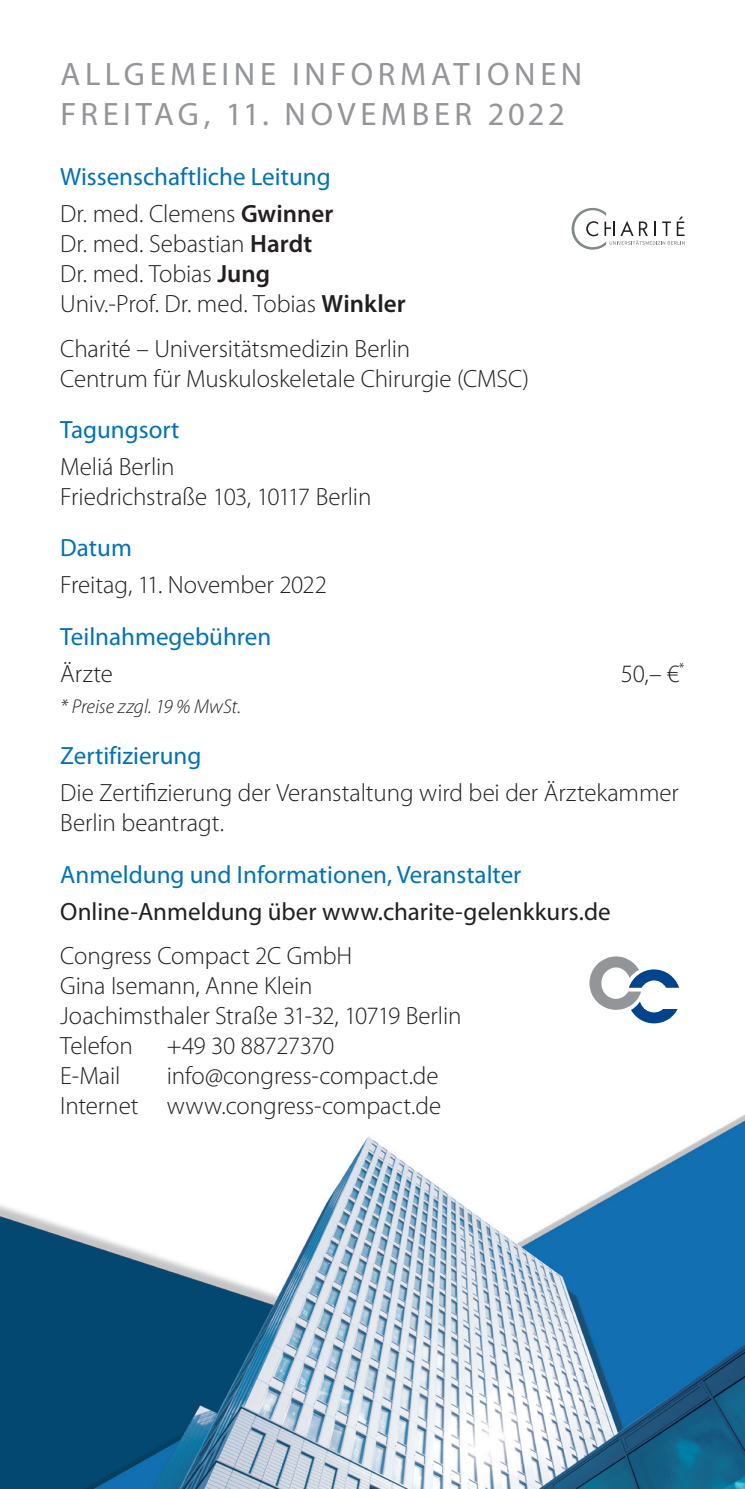
<style>
.page{position:relative;width:745px;height:1489px;background:#fff}
.page>*{position:absolute;margin:0;border:0;box-sizing:border-box;transform-origin:0 0}
.Kopfzeile_Head_1{font:32.5px "Myriad Pro";letter-spacing:.14em;color:#939598}
.allgemeine_infos{font:300 25px/30px "Myriad Pro";letter-spacing:-.005em;color:#231f20}
.Infos_Head{font:25px "Myriad Pro";color:#0072b4}
.allgemeine_infos-2{font:25px "Myriad Pro";color:#231f20}
.allgemeine_infos-3{font:300 25px "Myriad Pro";letter-spacing:-.03em;color:#231f20}
.allgemeine_infos-4{font:italic 300 20px "Myriad Pro";letter-spacing:-.005em;color:#231f20}
.s1{font-weight:600}
</style>
<div class="page">
<img style="left:0;top:1115px;width:744px;height:373px">
<svg style="left:589px;top:956px;width:89px;height:67px"></svg>
<div style="left:644px;top:990px;width:40px;height:18px;background:#fff"></div>
<svg style="left:571px;top:208px;width:113px;height:42px"></svg>
<p class="Kopfzeile_Head_1" style="left:61px;top:54px;width:522px">ALLGEMEINE INFORMATIONEN</p>
<p class="Kopfzeile_Head_1" style="left:61px;top:94px;width:505px">FREITAG, 11. NOVEMBER 2022</p>
<p class="Infos_Head" style="left:60px;top:161px;width:272px">Wissenschaftliche Leitung</p>
<p class="allgemeine_infos" style="left:60px;top:199px;width:274px">Dr. med. Clemens <span class="s1">Gwinner<br></span>Dr. med. Sebastian <span class="s1">Hardt</span></p>
<p class="allgemeine_infos" style="left:60px;top:259px;width:211px">Dr. med. Tobias <span class="s1">Jung</span></p>
<p class="allgemeine_infos" style="left:60px;top:289px;width:347px">Univ.-Prof. Dr. med. Tobias <span class="s1">Winkler</span></p>
<p class="allgemeine_infos" style="left:60px;top:333px;width:351px">Charité – Universitätsmedizin Berlin</p>
<p class="allgemeine_infos" style="left:60px;top:363px;width:470px">Centrum für Muskuloskeletale Chirurgie (CMSC)</p>
<p class="Infos_Head" style="left:60px;top:414px;width:121px">Tagungsort</p>
<p class="allgemeine_infos" style="left:60px;top:451px;width:312px">Meliá Berlin<br>Friedrichstraße 103, 10117 Berlin</p>
<p class="Infos_Head" style="left:60px;top:532px;width:73px">Datum</p>
<p class="allgemeine_infos" style="left:60px;top:569px;width:268px">Freitag, 11. November 2022</p>
<p class="Infos_Head" style="left:60px;top:620px;width:212px">Teilnahmegebühren</p>
<p class="allgemeine_infos" style="left:60px;top:658px;width:54px">Ärzte</p>
<p class="allgemeine_infos" style="left:620px;top:658px;width:65px">50,– €<sup>*</sup></p>
<p class="allgemeine_infos-4" style="left:60px;top:694px;width:182px">* Preise zzgl. 19 % MwSt.</p>
<p class="Infos_Head" style="left:60px;top:740px;width:142px">Zertifizierung</p>
<p class="allgemeine_infos" style="left:60px;top:777px;width:619px">Die Zertifizierung der Veranstaltung wird bei der Ärztekammer<br>Berlin beantragt.</p>
<p class="Infos_Head" style="left:60px;top:858px;width:462px">Anmeldung und Informationen, Veranstalter</p>
<p class="allgemeine_infos-2" style="left:60px;top:895px;width:551px">Online-Anmeldung über www.charite-gelenkkurs.de</p>
<p class="allgemeine_infos" style="left:60px;top:940px;width:293px">Congress Compact 2C GmbH</p>
<p class="allgemeine_infos" style="left:60px;top:970px;width:254px">Gina Isemann, Anne Klein</p>
<p class="allgemeine_infos" style="left:60px;top:1000px;width:402px">Joachimsthaler Straße 31-32, 10719 Berlin<br>Telefon</p>
<p class="allgemeine_infos-3" style="left:167px;top:1030px;width:169px">+49 30 88727370</p>
<p class="allgemeine_infos" style="left:60px;top:1060px;width:62px">E-Mail</p>
<p class="allgemeine_infos" style="left:167px;top:1060px;width:273px">info@congress-compact.de</p>
<p class="allgemeine_infos" style="left:60px;top:1090px;width:382px">Internet www.congress-compact.de</p>
</div>
